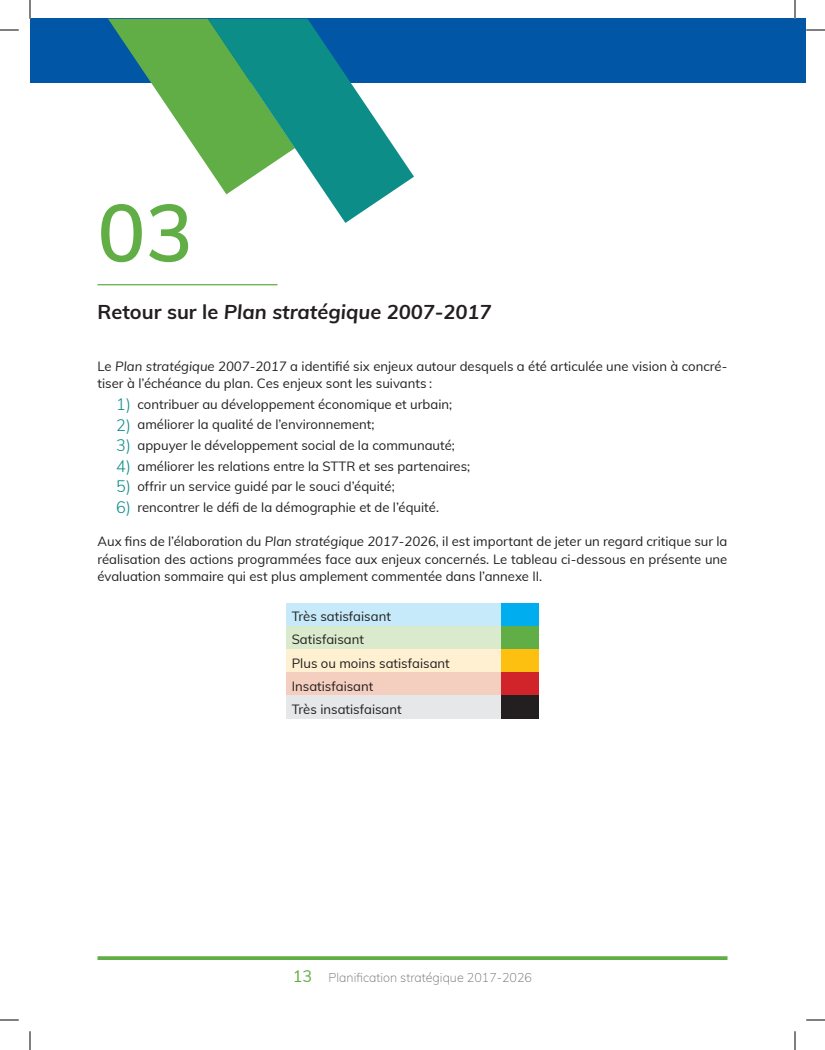
<style>
.page{position:relative;width:825px;height:1050px;background:#fff}
.page>*{position:absolute;margin:0;border:0;box-sizing:border-box;transform-origin:0 0}
.t1{font:600 80px "Muli";color:#60ae45}
.t2{font:italic 700 20px "Muli";color:#231f20}
.t3{font:13.12px/23.2px "Muli";color:#231f20}
.t4{font:200 12.5px "Muli";color:#6c6d70}
.s1{font-style:normal}
.s2{font-style:italic}
.s3{font-weight:300;font-size:16.25px;color:#0d8d88}
.s4{font-weight:400;font-size:16.25px;color:#60ae45}
</style>
<div class="page">
<svg style="left:98px;top:956px;width:630px;height:4px;background:#69b350"></svg>
<hr style="left:98px;top:284px;width:180px;height:1px;background:#60ae45">
<div style="left:287px;top:603px;width:214px;height:23px;background:#c6eafa"></div>
<div style="left:501px;top:603px;width:37px;height:23px;background:#00aeef"></div>
<div style="left:287px;top:626px;width:214px;height:23px;background:#daeacc"></div>
<div style="left:501px;top:626px;width:37px;height:23px;background:#60ae45"></div>
<div style="left:287px;top:649px;width:214px;height:24px;background:#fef0d0"></div>
<div style="left:501px;top:649px;width:37px;height:24px;background:#fdc011"></div>
<div style="left:287px;top:673px;width:214px;height:23px;background:#f4cfc0"></div>
<div style="left:501px;top:673px;width:37px;height:23px;background:#d1232a"></div>
<div style="left:287px;top:696px;width:214px;height:23px;background:#e6e7e9"></div>
<div style="left:501px;top:696px;width:37px;height:23px;background:#231f20"></div>
<div style="left:31px;top:19px;width:775px;height:64px;background:#0156a5"></div>
<svg style="left:108px;top:19px;width:100px;height:148px"></svg>
<svg style="left:208px;top:19px;width:206px;height:204px"></svg>
<svg style="left:0;top:29px;width:19px;height:2px"></svg>
<svg style="left:806px;top:29px;width:19px;height:2px"></svg>
<svg style="left:0;top:1019px;width:19px;height:2px"></svg>
<svg style="left:806px;top:1019px;width:19px;height:2px"></svg>
<svg style="left:29px;top:0;width:2px;height:19px"></svg>
<svg style="left:29px;top:1031px;width:2px;height:19px"></svg>
<svg style="left:794px;top:0;width:2px;height:19px"></svg>
<svg style="left:794px;top:1031px;width:2px;height:19px"></svg>
<h1 class="t1" style="left:98px;top:174px;width:98px">03</h1>
<h2 class="t2" style="left:98px;top:298px;width:396px"><span class="s1">Retour sur le</span> Plan stratégique 2007-2017</h2>
<p class="t3" style="left:98px;top:357px;width:631px;line-height:17.5px">Le <span class="s2">Plan stratégique 2007-2017</span> a identifié six enjeux autour desquels a été articulée une vision à concré&shy;tiser à l’échéance du plan. Ces enjeux sont les suivants :</p>
<p class="t3" style="left:116px;top:392px;width:337px"><span class="s3">1)</span> contribuer au développement économique et urbain;</p>
<p class="t3" style="left:116px;top:412px;width:260px"><span class="s3">2)</span> améliorer la qualité de l’environnement;</p>
<p class="t3" style="left:116px;top:433px;width:340px"><span class="s3">3)</span> appuyer le développement social de la communauté;</p>
<p class="t3" style="left:116px;top:454px;width:356px"><span class="s3">4)</span> améliorer les relations entre la STTR et ses partenaires;</p>
<p class="t3" style="left:116px;top:474px;width:280px"><span class="s3">5)</span> offrir un service guidé par le souci d’équité;</p>
<p class="t3" style="left:116px;top:495px;width:324px"><span class="s3">6)</span> rencontrer le défi de la démographie et de l’équité.</p>
<p class="t3" style="left:97px;top:532px;width:632px;line-height:17.5px;text-align:justify">Aux fins de l’élaboration du <span class="s2">Plan stratégique 2017-2026</span>, il est important de jeter un regard critique sur la réalisation des actions programmées face aux enjeux concernés. Le tableau ci-dessous en présente une évaluation sommaire qui est plus amplement commentée dans l’annexe II.</p>
<p class="t3" style="left:292px;top:604px;width:160px">Très satisfaisant<br>Satisfaisant<br>Plus ou moins satisfaisant<br>Insatisfaisant<br>Très insatisfaisant</p>
<p class="t4" style="left:293px;top:969px;width:241px"><span class="s4">13</span> Planification stratégique 2017-2026</p>
</div>
